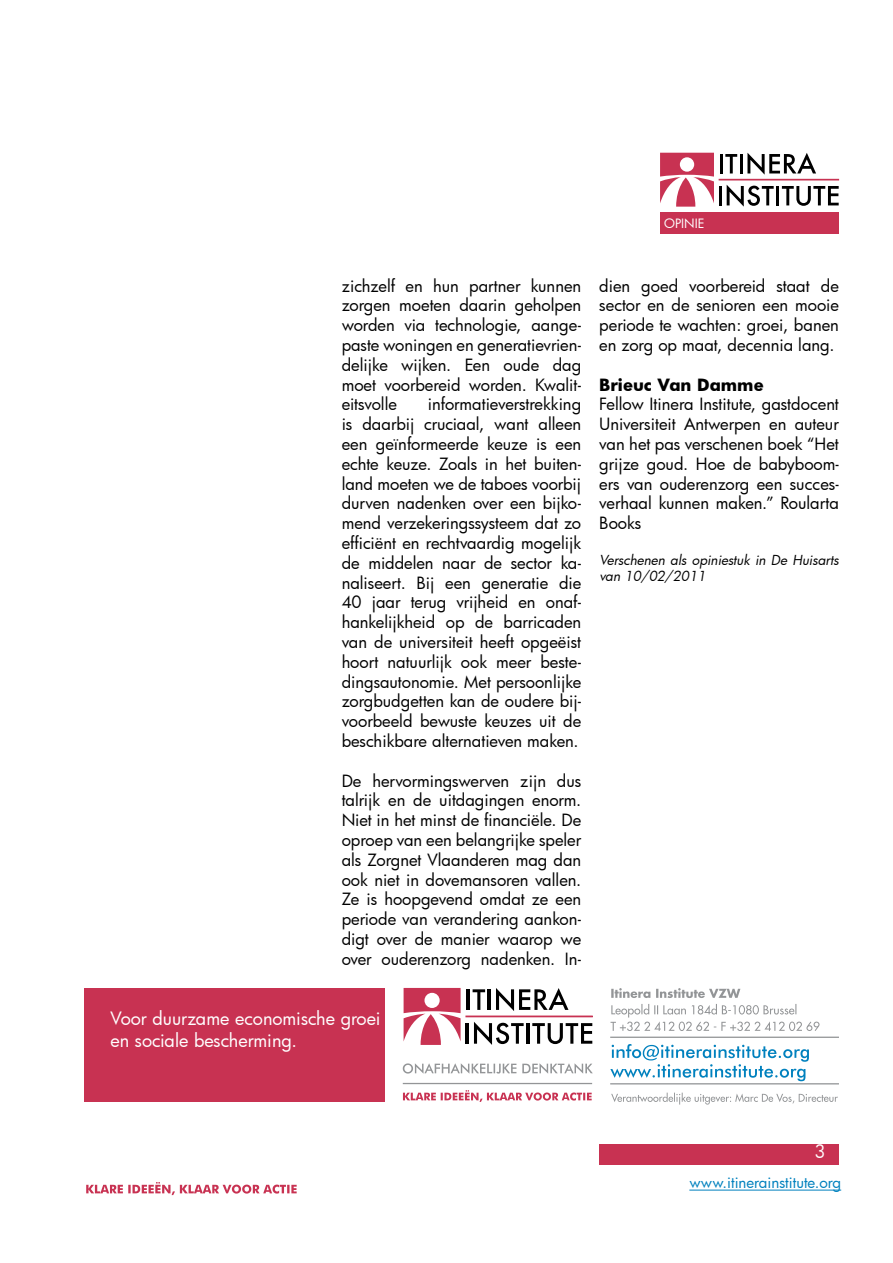
<style>
.page{position:relative;width:893px;height:1263px;background:#fff}
.page>*{position:absolute;margin:0;border:0;box-sizing:border-box;transform-origin:0 0}
.t1{font:18px/21.6px "Futura";color:#fff}
.t2{font:16.5px/19.8px "Futura";letter-spacing:-.005em;color:#000;text-align:justify}
.t3{font:700 16.5px "Futura";color:#000}
.t4{font:15px "Futura";color:#0081be}
.t5{font:italic 13.5px/16.2px "Futura";color:#000}
.t6{font:12.6px "Futura";color:#fff}
</style>
<div class="page">
<svg style="left:660px;top:153px;width:54px;height:54px"></svg>
<hr style="left:720px;top:154px;width:3px;height:19px;background:#000">
<svg style="left:725px;top:154px;width:12px;height:19px"></svg>
<hr style="left:740px;top:154px;width:3px;height:19px;background:#000">
<svg style="left:747px;top:153px;width:69px;height:22px"></svg>
<hr style="left:719px;top:186px;width:3px;height:19px;background:#000">
<svg style="left:727px;top:185px;width:47px;height:22px"></svg>
<hr style="left:776px;top:186px;width:3px;height:19px;background:#000">
<svg style="left:782px;top:186px;width:57px;height:20px"></svg>
<div style="left:719px;top:179px;width:120px;height:1px;border:1px solid #c83252"></div>
<div style="left:660px;top:212px;width:179px;height:22px;background:#c83252"></div>
<div style="left:599px;top:1144px;width:240px;height:21px;background:#c83252"></div>
<hr style="left:689px;top:1189px;width:152px;height:1px;background:#0081be">
<svg style="left:86px;top:1182px;width:211px;height:13px"></svg>
<div style="left:84px;top:988px;width:300px;height:114px;background:#c83252"></div>
<hr style="left:610px;top:1083px;width:229px;height:1px;background:#939597">
<hr style="left:610px;top:1036px;width:229px;height:2px;background:#939597">
<svg style="left:611px;top:1093px;width:227px;height:11px"></svg>
<svg style="left:610px;top:1044px;width:199px;height:37px"></svg>
<svg style="left:610px;top:1004px;width:209px;height:27px"></svg>
<svg style="left:611px;top:988px;width:129px;height:10px"></svg>
<svg style="left:404px;top:988px;width:57px;height:57px"></svg>
<hr style="left:467px;top:989px;width:3px;height:21px;background:#000">
<svg style="left:473px;top:989px;width:12px;height:21px"></svg>
<hr style="left:488px;top:989px;width:3px;height:21px;background:#000">
<svg style="left:496px;top:988px;width:72px;height:23px"></svg>
<hr style="left:466px;top:1023px;width:3px;height:21px;background:#000">
<svg style="left:474px;top:1022px;width:50px;height:23px"></svg>
<hr style="left:526px;top:1023px;width:3px;height:21px;background:#000">
<svg style="left:532px;top:1023px;width:60px;height:21px"></svg>
<div style="left:466px;top:1016px;width:127px;height:1px;border:1px solid #c83252"></div>
<hr style="left:403px;top:1083px;width:189px;height:1px;background:#939597">
<svg style="left:403px;top:1063px;width:190px;height:11px"></svg>
<svg style="left:403px;top:1090px;width:189px;height:12px"></svg>
<p class="t6" style="left:664px;top:217px;width:42px">OPINIE</p>
<p class="t2" style="left:342px;top:277px;width:241px">zichzelf en hun partner kunnen zorgen moeten daarin geholpen worden via technologie, aange&shy;paste woningen en generatievrien&shy;delijke wijken. Een oude dag moet voorbereid worden. Kwalit&shy;eitsvolle</p>
<p class="t2" style="left:342px;top:396px;width:241px;text-indent:86px">informatieverstrekking is daarbij cruciaal, want alleen een geïnformeerde keuze is een echte keuze. Zoals in het buiten&shy;land moeten we de taboes voorbij durven nadenken over een bijko&shy;mend verzekeringssysteem dat zo efficiënt en rechtvaardig mogelijk de middelen naar de sector ka&shy;naliseert. Bij een generatie die 40 jaar terug vrijheid en onaf&shy;hankelijkheid op de barricaden van de universiteit heeft opgeëist hoort natuurlijk ook meer beste&shy;dingsautonomie. Met persoonlijke zorgbudgetten kan de oudere bij&shy;voorbeeld bewuste keuzes uit de beschikbare alternatieven maken.</p>
<p class="t2" style="left:342px;top:772px;width:241px">De hervormingswerven zijn dus talrijk en de uitdagingen enorm.<br>Niet in het minst de financiële. De oproep van een belangrijke speler als Zorgnet Vlaanderen mag dan ook niet in dovemansoren vallen.<br>Ze is hoopgevend omdat ze een periode van verandering aankon&shy;digt over de manier waarop we over ouderenzorg nadenken. In-</p>
<p class="t1" style="left:111px;top:1009px;width:271px">Voor duurzame economische groei en sociale bescherming.</p>
<p class="t2" style="left:599px;top:277px;width:241px">dien goed voorbereid staat de sector en de senioren een mooie periode te wachten: groei, banen en zorg op maat, decennia lang.</p>
<p class="t3" style="left:599px;top:377px;width:166px">Brieuc Van Damme</p>
<p class="t2" style="left:599px;top:396px;width:241px">Fellow Itinera Institute, gastdocent Universiteit Antwerpen en auteur van het pas verschenen boek “Het grijze goud. Hoe de babyboom&shy;ers van ouderenzorg een succes&shy;verhaal kunnen maken.” Roularta Books</p>
<p class="t5" style="left:599px;top:553px;width:241px">Verschenen als opiniestuk in De Huisarts van 10/02/2011</p>
<p class="t1" style="left:814px;top:1141px;width:13px">3</p>
<p class="t4" style="left:689px;top:1175px;width:153px">www.itinerainstitute.org</p>
</div>
